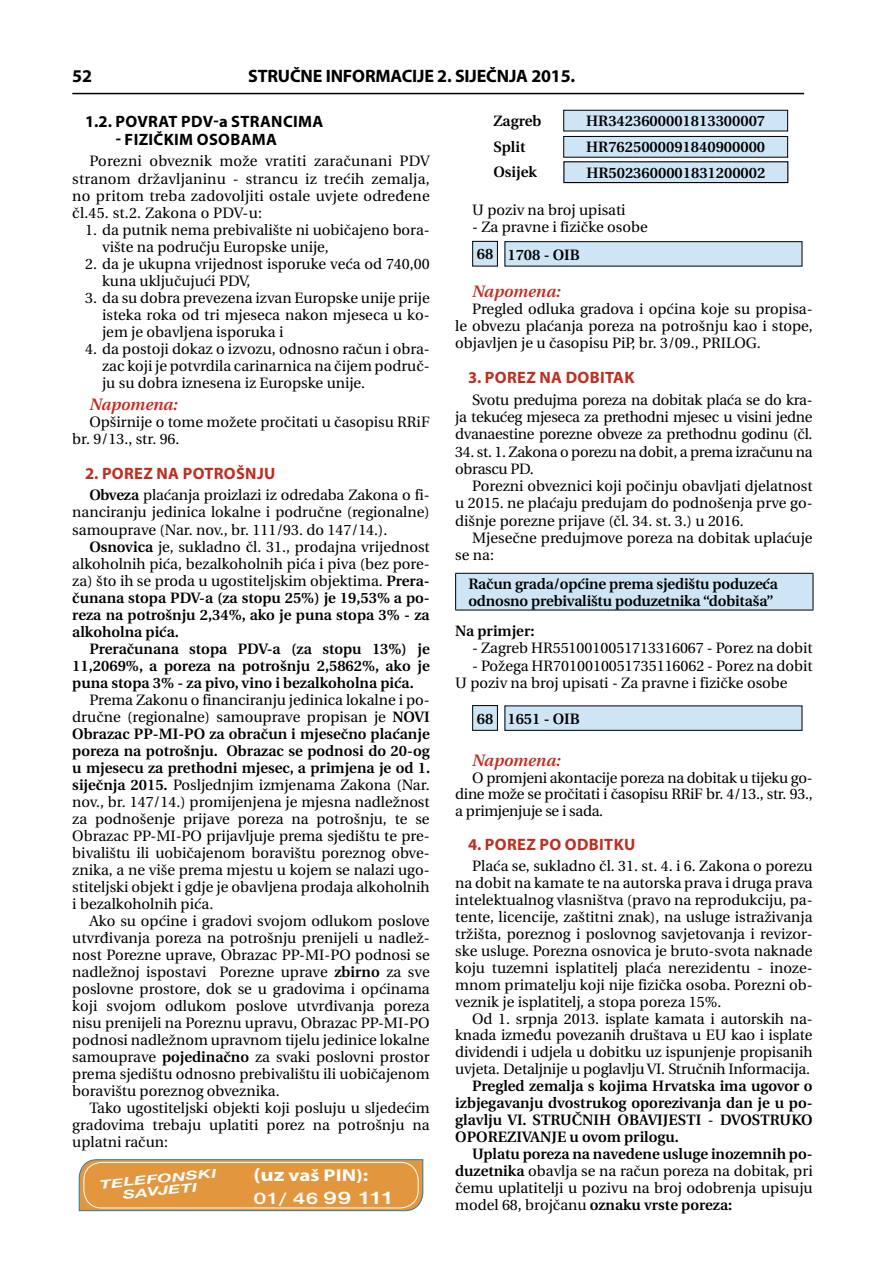
<style>
.page{position:relative;width:885px;height:1263px;background:#fff}
.page>*{position:absolute;margin:0;border:0;box-sizing:border-box;transform-origin:0 0}
.t1{font:700 18px "Myriad Pro";letter-spacing:-.01em;color:#000}
.t2{font:700 17.1px "Myriad Pro";color:#fff;scale:1.23 1}
.t3{font:700 17.1px "Nimbus San DEE";color:#fff;scale:1.23 1}
._1_podnaslov{font:700 16.5px "Myriad Pro";letter-spacing:.02em;color:#be2e21}
._1_1__podnaslov{font:700 16.5px "Myriad Pro";letter-spacing:.02em;color:#000}
.Napomena{font:italic 600 16.5px "Utopia";color:#be2e21}
.Tekst_glavni{font:15px/17px "Utopia";color:#000;text-align:justify}
.Tekst_glavni-2{font:15px/17px "Utopia";color:#000;text-align:justify}
.Tekst_glavni-3{font:15px/17.2px "Utopia";letter-spacing:-.02em;color:#000}
.t4{font:italic 700 12.9px "Nimbus San DEE";color:#fff;scale:1.55 1}
.s1{font-style:inherit}
.s2{font-size:18.6px}
</style>
<div class="page">
<div style="left:563px;top:110px;width:224px;height:21px;background:#cee5f5"></div>
<div style="left:563px;top:136px;width:224px;height:21px;background:#cee5f5"></div>
<div style="left:563px;top:136px;width:225px;height:22px;border:1px solid #000"></div>
<div style="left:564px;top:162px;width:223px;height:21px;background:#cee5f5"></div>
<div style="left:563px;top:161px;width:225px;height:22px;border:1px solid #000"></div>
<div style="left:472px;top:241px;width:25px;height:25px;background:#cee5f5"></div>
<div style="left:472px;top:241px;width:25px;height:25px;border:1px solid #000"></div>
<div style="left:505px;top:242px;width:296px;height:24px;background:#cee5f5"></div>
<div style="left:504px;top:241px;width:298px;height:25px;border:1px solid #000"></div>
<div style="left:455px;top:573px;width:358px;height:37px;background:#cee5f5"></div>
<hr style="left:455px;top:573px;width:358px;height:1px;background:#000">
<hr style="left:455px;top:574px;width:1px;height:36px;background:#000">
<hr style="left:812px;top:574px;width:1px;height:36px;background:#000">
<hr style="left:455px;top:610px;width:358px;height:1px;background:#000">
<div style="left:472px;top:705px;width:25px;height:25px;background:#cee5f5"></div>
<div style="left:472px;top:705px;width:25px;height:26px;border:1px solid #000"></div>
<div style="left:505px;top:706px;width:296px;height:24px;background:#cee5f5"></div>
<div style="left:504px;top:705px;width:298px;height:26px;border:1px solid #000"></div>
<svg style="left:78px;top:1159px;width:346px;height:53px;background:#da9a4d"></svg>
<div style="left:83px;top:1162px;width:335px;height:46px;border:1px solid #fff;border-radius:18px"></div>
<hr style="left:72px;top:93px;width:732px;height:1px;background:#000">
<p class="t1" style="left:72px;top:64px;width:21px">52</p>
<p class="t1" style="left:248px;top:64px;width:328px">STRUČNE INFORMACIJE 2. SIJEČNJA 2015.</p>
<p class="_1_1__podnaslov" style="left:85px;top:111px;width:240px">1.2. POVRAT PDV-a STRANCIMA</p>
<p class="_1_1__podnaslov" style="left:116px;top:129px;width:163px">- FIZIČKIM OSOBAMA</p>
<p class="Tekst_glavni" style="left:72px;top:153px;width:359px;text-indent:17px">Porezni obveznik može vratiti zaračunani PDV stranom državljaninu - strancu iz trećih zemalja, no pritom treba zadovoljiti ostale uvjete određene čl.45. st.2. Zakona o PDV-u:</p>
<p class="Tekst_glavni" style="left:102px;top:221px;width:329px;text-indent:-17px">1. da putnik nema prebivalište ni uobičajeno bora&shy;vište na području Europske unije,</p>
<p class="Tekst_glavni" style="left:102px;top:255px;width:329px;text-indent:-17px">2. da je ukupna vrijednost isporuke veća od 740,00 kuna uključujući PDV,</p>
<p class="Tekst_glavni" style="left:102px;top:289px;width:329px;text-indent:-17px">3. da su dobra prevezena izvan Europske unije prije isteka roka od tri mjeseca nakon mjeseca u ko&shy;jem je obavljena isporuka i</p>
<p class="Tekst_glavni" style="left:102px;top:340px;width:329px;text-indent:-17px">4. da postoji dokaz o izvozu, odnosno račun i obra&shy;zac koji je potvrdila carinarnica na čijem područ&shy;ju su dobra iznesena iz Europske unije.</p>
<p class="Napomena" style="left:89px;top:395px;width:90px">Napomena:</p>
<p class="Tekst_glavni" style="left:72px;top:414px;width:359px;text-indent:17px">Opširnije o tome možete pročitati u časopisu RRiF br. 9/13., str. 96.</p>
<p class="_1_podnaslov" style="left:85px;top:463px;width:192px">2. POREZ NA POTROŠNJU</p>
<p class="Tekst_glavni" style="left:72px;top:487px;width:359px;text-indent:17px"><span class="s1">Obveza</span> plaćanja proizlazi iz odredaba Zakona o fi&shy;nanciranju jedinica lokalne i područne (regionalne) samouprave (Nar. nov., br. 111/93. do 147/14.).</p>
<p class="Tekst_glavni" style="left:72px;top:538px;width:359px;text-indent:17px"><span class="s1">Osnovica</span> je, sukladno čl. 31., prodajna vrijednost alkoholnih pića, bezalkoholnih pića i piva (bez pore&shy;za) što ih se proda u ugostiteljskim objektima. <span class="s1">Prera&shy;čunana stopa PDV-a (za stopu 25%) je 19,53% a po&shy;reza na potrošnju 2,34%, ako je puna stopa 3% - za alkoholna pića.</span></p>
<p class="Tekst_glavni-2" style="left:72px;top:640px;width:359px;text-indent:17px">Preračunana stopa PDV-a (za stopu 13%) je 11,2069%, a poreza na potrošnju 2,5862%, ako je puna stopa 3% - za pivo, vino i bezalkoholna pića.</p>
<p class="Tekst_glavni" style="left:72px;top:691px;width:359px;text-indent:17px">Prema Zakonu o financiranju jedinica lokalne i po&shy;dručne (regionalne) samouprave propisan je <span class="s1">NOVI Obrazac PP-MI-PO za obračun i mjesečno plaćanje poreza na potrošnju. Obrazac se podnosi do 20-og u mjesecu za prethodni mjesec, a primjena je od 1. siječnja 2015.</span> Posljednjim izmjenama Zakona (Nar. nov., br. 147/14.) promijenjena je mjesna nadležnost za podnošenje prijave poreza na potrošnju, te se Obrazac PP-MI-PO prijavljuje prema sjedištu te pre&shy;bivalištu ili uobičajenom boravištu poreznog obve&shy;znika, a ne više prema mjestu u kojem se nalazi ugo&shy;stiteljski objekt i gdje je obavljena prodaja alkoholnih i bezalkoholnih pića.</p>
<p class="Tekst_glavni" style="left:72px;top:913px;width:359px;text-indent:17px">Ako su općine i gradovi svojom odlukom poslove utvrđivanja poreza na potrošnju prenijeli u nadlež&shy;nost Porezne uprave, Obrazac PP-MI-PO podnosi se nadležnoj ispostavi Porezne uprave <span class="s1">zbirno</span> za sve poslovne prostore, dok se u gradovima i općinama koji svojom odlukom poslove utvrđivanja poreza nisu prenijeli na Poreznu upravu, Obrazac PP-MI-PO podnosi nadležnom upravnom tijelu jedinice lokalne samouprave <span class="s1">pojedinačno</span> za svaki poslovni prostor prema sjedištu odnosno prebivalištu ili uobičajenom boravištu poreznog obveznika.</p>
<p class="Tekst_glavni" style="left:72px;top:1100px;width:359px;text-indent:17px">Tako ugostiteljski objekti koji posluju u sljedećim gradovima trebaju uplatiti porez na potrošnju na uplatni račun:</p>
<p class="t4" style="left:99px;top:1177px;width:77px;rotate:-6deg">TELEFONSKI</p>
<p class="t4" style="left:122px;top:1187px;width:50px;rotate:-6deg">SAVJETI</p>
<p class="t2" style="left:253px;top:1163px;width:95px"><span class="s2">(uz</span> vaš PIN):</p>
<p class="t3" style="left:253px;top:1188px;width:116px">01/ 46 <span class="s2">99 111</span></p>
<p class="Tekst_glavni-2" style="left:493px;top:113px;width:49px">Zagreb</p>
<p class="Tekst_glavni-2" style="left:586px;top:113px;width:180px">HR3423600001813300007</p>
<p class="Tekst_glavni-2" style="left:493px;top:138px;width:33px">Split</p>
<p class="Tekst_glavni-2" style="left:586px;top:139px;width:180px">HR7625000091840900000</p>
<p class="Tekst_glavni-2" style="left:493px;top:164px;width:45px">Osijek</p>
<p class="Tekst_glavni-2" style="left:586px;top:164px;width:180px">HR5023600001831200002</p>
<p class="Tekst_glavni" style="left:472px;top:202px;width:155px">U poziv na broj upisati</p>
<p class="Tekst_glavni" style="left:472px;top:219px;width:177px">- Za pravne i fizičke osobe</p>
<p class="Tekst_glavni-2" style="left:476px;top:246px;width:18px">68</p>
<p class="Tekst_glavni-2" style="left:507px;top:246px;width:74px">1708 - OIB</p>
<p class="Napomena" style="left:472px;top:282px;width:90px">Napomena:</p>
<p class="Tekst_glavni" style="left:455px;top:301px;width:359px;text-indent:17px">Pregled odluka gradova i općina koje su propisa&shy;le obvezu plaćanja poreza na potrošnju kao i stope, objavljen je u časopisu PiP, br. 3/09., PRILOG.</p>
<p class="_1_podnaslov" style="left:468px;top:367px;width:168px">3. POREZ NA DOBITAK</p>
<p class="Tekst_glavni" style="left:455px;top:391px;width:359px;text-indent:17px">Svotu predujma poreza na dobitak plaća se do kra&shy;ja tekućeg mjeseca za prethodni mjesec u visini jedne dvanaestine porezne obveze za prethodnu godinu (čl.</p>
<p class="Tekst_glavni-3" style="left:455px;top:443px;width:359px">34. st. 1. Zakona o porezu na dobit, a prema izračunu na obrascu PD.</p>
<p class="Tekst_glavni" style="left:455px;top:478px;width:359px;text-indent:17px">Porezni obveznici koji počinju obavljati djelatnost u 2015. ne plaćaju predujam do podnošenja prve go&shy;dišnje porezne prijave (čl. 34. st. 3.) u 2016.</p>
<p class="Tekst_glavni" style="left:455px;top:529px;width:359px;text-indent:17px">Mjesečne predujmove poreza na dobitak uplaćuje se na:</p>
<p class="Tekst_glavni-2" style="left:468px;top:575px;width:311px">Račun grada/općine prema sjedištu poduzeća odnosno prebivalištu poduzetnika “dobitaša”</p>
<p class="Tekst_glavni-2" style="left:455px;top:623px;width:81px">Na primjer:</p>
<p class="Tekst_glavni" style="left:472px;top:640px;width:342px">- Zagreb HR5510010051713316067 - Porez na dobit</p>
<p class="Tekst_glavni" style="left:472px;top:657px;width:342px">- Požega HR7010010051735116062 - Porez na dobit</p>
<p class="Tekst_glavni" style="left:455px;top:675px;width:334px">U poziv na broj upisati - Za pravne i fizičke osobe</p>
<p class="Tekst_glavni-2" style="left:476px;top:710px;width:18px">68</p>
<p class="Tekst_glavni-2" style="left:507px;top:710px;width:74px">1651 - OIB</p>
<p class="Napomena" style="left:472px;top:751px;width:90px">Napomena:</p>
<p class="Tekst_glavni" style="left:455px;top:769px;width:359px;text-indent:17px">O promjeni akontacije poreza na dobitak u tijeku go&shy;dine može se proèitati i èasopisu RRiF br. 4/13., str. 93., a primjenjuje se i sada.</p>
<p class="_1_podnaslov" style="left:468px;top:833px;width:169px">4. POREZ PO ODBITKU</p>
<p class="Tekst_glavni" style="left:455px;top:858px;width:359px;text-indent:17px">Plaća se, sukladno čl. 31. st. 4. i 6. Zakona o porezu na dobit na kamate te na autorska prava i druga prava intelektualnog vlasništva (pravo na reprodukciju, pa&shy;tente, licencije, zaštitni znak), na usluge istraživanja tržišta, poreznog i poslovnog savjetovanja i revizor&shy;ske usluge. Porezna osnovica je bruto-svota naknade koju tuzemni isplatitelj plaća nerezidentu - inoze&shy;mnom primatelju koji nije fizička osoba. Porezni ob&shy;veznik je isplatitelj, a stopa poreza 15%.</p>
<p class="Tekst_glavni" style="left:455px;top:1010px;width:359px;text-indent:17px">Od 1. srpnja 2013. isplate kamata i autorskih na&shy;knada između povezanih društava u EU kao i isplate dividendi i udjela u dobitku uz ispunjenje propisanih uvjeta. Detaljnije u poglavlju VI. Stručnih Informacija.</p>
<p class="Tekst_glavni-2" style="left:455px;top:1078px;width:359px;text-indent:17px">Pregled zemalja s kojima Hrvatska ima ugovor o izbjegavanju dvostrukog oporezivanja dan je u po&shy;glavlju VI. STRUČNIH OBAVIJESTI <span class="s1">-</span> DVOSTRUKO OPOREZIVANJE u ovom prilogu.</p>
<p class="Tekst_glavni" style="left:455px;top:1146px;width:359px;text-indent:17px"><span class="s1">Uplatu poreza na navedene usluge inozemnih po&shy;duzetnika</span> obavlja se na račun poreza na dobitak, pri čemu uplatitelji u pozivu na broj odobrenja upisuju model 68, brojčanu <span class="s1">oznaku vrste poreza:</span></p>
</div>
